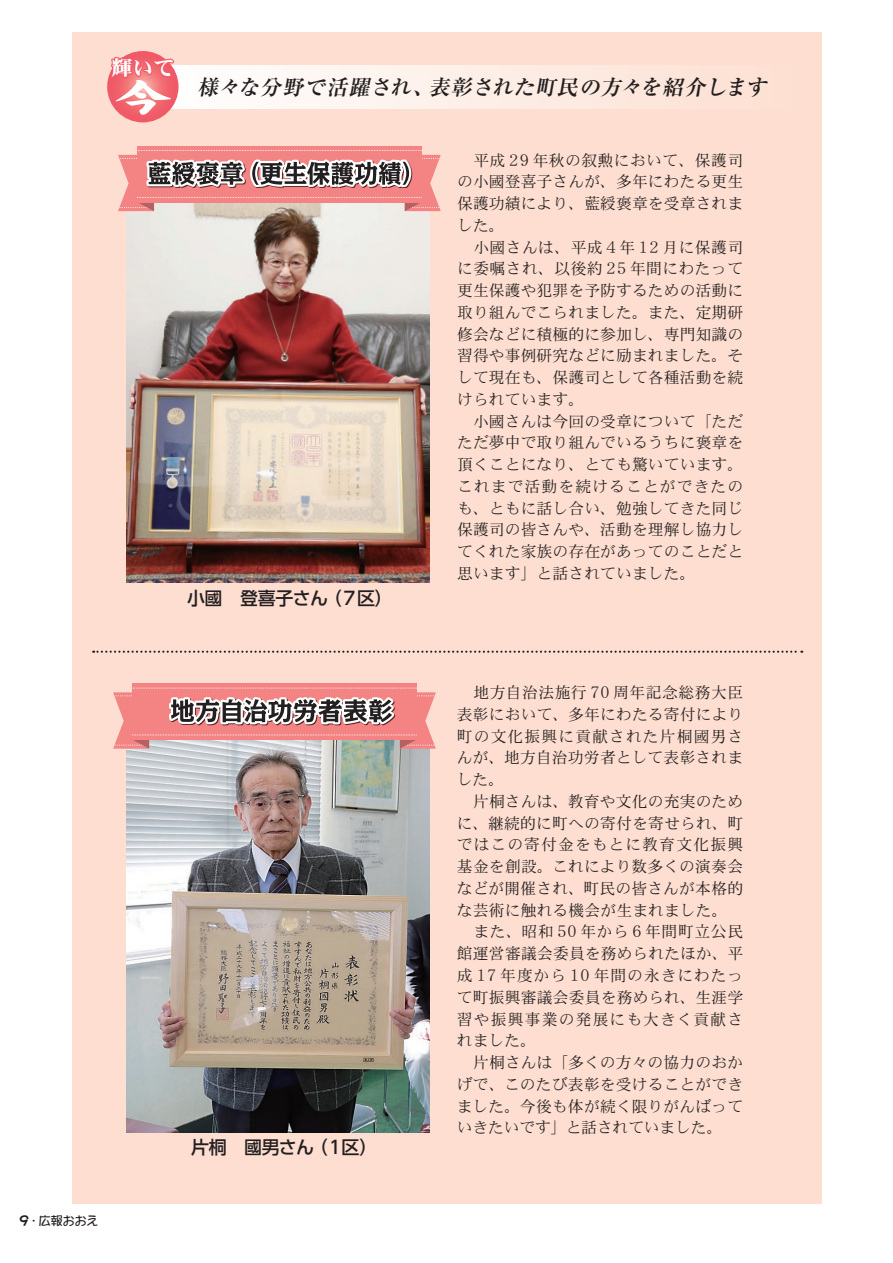
<style>
.page{position:relative;width:893px;height:1263px;background:#fff}
.page>*{position:absolute;margin:0;border:0;box-sizing:border-box;transform-origin:0 0}
.t1{font:38.55px "DF Kai Sho Std W14";color:#fff;scale:1.57 1}
.t2{font:italic 700 21px "Ryumin Pr 6 N";color:#231f20}
.t3{font:21px "DFHS Mincho Std W9";color:#fff}
.t4{font:500 18px "UD Shin Go Pr 6 N";letter-spacing:-.035em;color:#231f20}
.t5{font:15.75px/21.8px "DFHS Mincho Std W3";letter-spacing:.01em;color:#231f20}
.t6{font:12px "DFPOP1 Std W5";letter-spacing:-.01em;color:#231f20}
.s1{font-size:15px}
</style>
<div class="page">
<div style="left:73px;top:32px;width:749px;height:1171px;background:#fdded0"></div>
<div style="left:166px;top:65px;width:642px;height:43px;background:linear-gradient(to right,#fefffe,#fdded0)"></div>
<svg style="left:107px;top:51px;width:72px;height:71px;background:#f17076"></svg>
<svg style="left:108px;top:55px;width:69px;height:25px;background:#f27179"></svg>
<img style="left:126px;top:749px;width:303px;height:383px">
<img style="left:126px;top:211px;width:303px;height:371px">
<svg style="left:93px;top:651px;width:709px;height:2px"></svg>
<svg style="left:118px;top:146px;width:323px;height:65px;background:#d29492"></svg>
<svg style="left:113px;top:683px;width:323px;height:66px;background:#d59392"></svg>
<h2 class="t3" style="left:111px;top:56px;width:64px">輝いて</h2>
<h1 class="t1" style="left:113px;top:76px;width:40px">今</h1>
<h2 class="t2" style="left:197px;top:70px;width:221px">様々な分野で活躍され</h2>
<h2 class="t2" style="left:413px;top:70px;width:28px">、</h2>
<h2 class="t2" style="left:428px;top:70px;width:346px">表彰された町民の方々を紹介します</h2>
<p class="t4" style="left:187px;top:583px;width:142px">小國　登喜子さん</p>
<p class="t4" style="left:324px;top:583px;width:70px">（７区(</p>
<p class="t5" style="left:457px;top:149px;width:288px">　平成２９年秋の叙勲において、保護司の小國登喜子さんが、多年にわたる更生保護功績により、藍綬褒章を受章されました。<br>　小國さんは、平成４年１２月に保護司に委嘱され、以後約２５年間にわたって更生保護や犯罪を予防するための活動に取り組んでこられました。また、定期研修会などに積極的に参加し、専門知識の習得や事例研究などに励まれました。そして現在も、保護司として各種活動を続けられています。<br>　小國さんは今回の受章について「ただただ夢中で取り組んでいるうちに褒章を頂くことになり、とても驚いています。これまで活動を続けることができたのも、ともに話し合い、勉強してきた同じ保護司の皆さんや、活動を理解し協力してくれた家族の存在があってのことだと思います」と話されていました。</p>
<p class="t6" style="left:19px;top:1214px;width:81px">・<span class="s1">9</span> 広報おおえ</p>
<p class="t4" style="left:191px;top:1133px;width:124px">片桐　國男さん</p>
<p class="t4" style="left:310px;top:1133px;width:69px">（１区(</p>
<p class="t5" style="left:457px;top:681px;width:288px">　地方自治法施行７０周年記念総務大臣表彰において、多年にわたる寄付により町の文化振興に貢献された片桐國男さんが、地方自治功労者として表彰されました。<br>　片桐さんは、教育や文化の充実のために、継続的に町への寄付を寄せられ、町ではこの寄付金をもとに教育文化振興基金を創設。これにより数多くの演奏会などが開催され、町民の皆さんが本格的な芸術に触れる機会が生まれました。　また、昭和５０年から６年間町立公民館運営審議会委員を務められたほか、平成１７年度から１０年間の永きにわたって町振興審議会委員を務められ、生涯学習や振興事業の発展にも大きく貢献されました。<br>　片桐さんは「多くの方々の協力のおかげで、このたび表彰を受けることができました。今後も体が続く限りがんばっていきたいです」と話されていました。</p>
</div>
